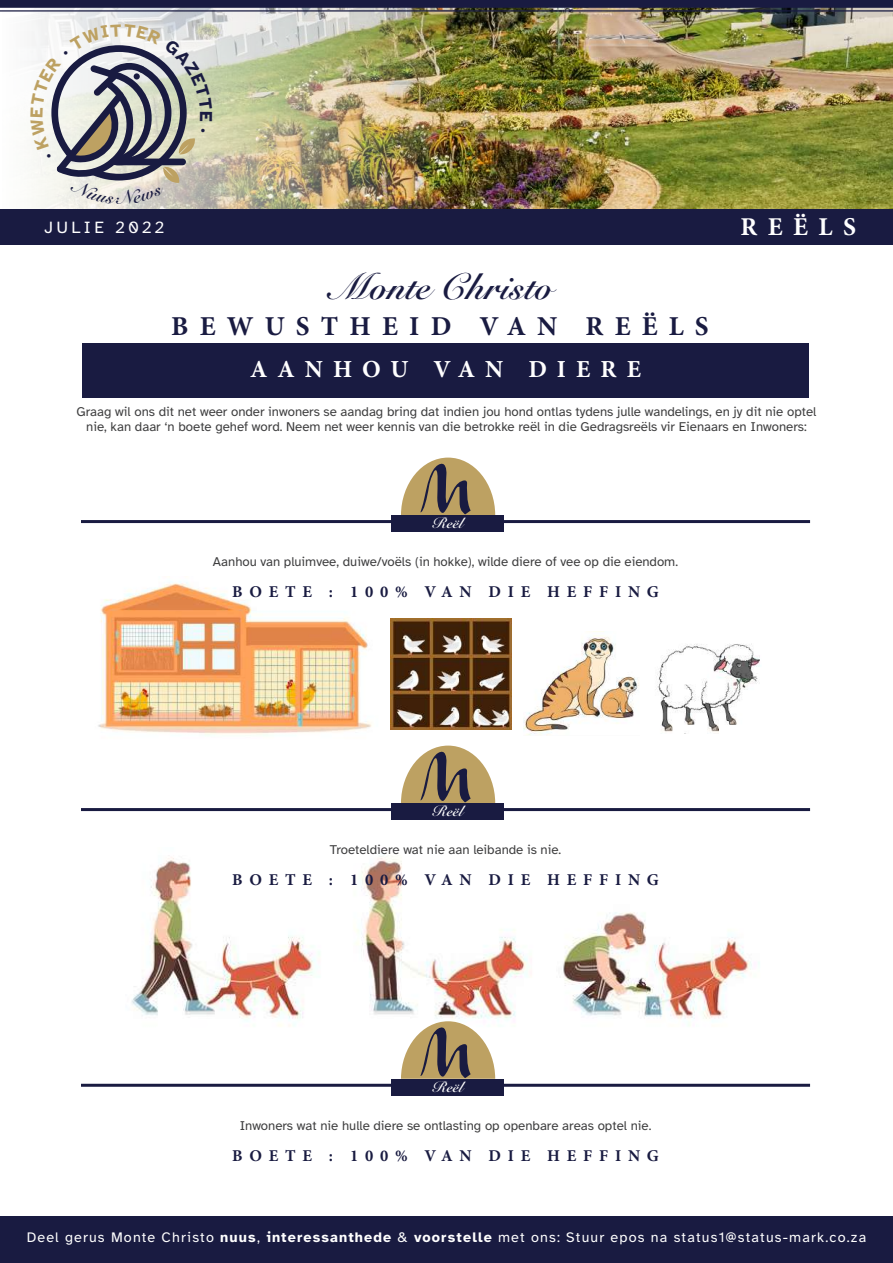
<style>
.page{position:relative;width:893px;height:1263px;background:#fff}
.page>*{position:absolute;margin:0;border:0;box-sizing:border-box;transform-origin:0 0}
.t1{font:700 41.4px "OPTI Sicilia";letter-spacing:.01em;color:#191b41}
.t2{font:700 27.3px "Minion Pro";letter-spacing:.41em;color:#191b41}
.t3{font:700 25.65px "Minion Pro";letter-spacing:.41em;color:#fff}
.t4{font:700 24.45px "Minion Pro";letter-spacing:.41em;color:#fff}
.t5{font:16.95px "Atkinson Hyperlegible";letter-spacing:.2em;color:#fff}
.t6{font:700 16.8px "OPTI Sicilia";letter-spacing:.01em;color:#fff}
.t7{font:700 16.5px "Minion Pro";letter-spacing:.41em;color:#191b41}
.t8{font:14.4px "Atkinson Hyperlegible";letter-spacing:.08em;color:#fff}
.t9{font:13.2px/15.9px "Atkinson Hyperlegible";color:#3e3e3f;text-align:center}
.s1{font-weight:700}
</style>
<div class="page">
<img style="left:98px;top:581px;width:274px;height:154px">
<hr style="left:81px;top:520px;width:729px;height:3px;background:#191b41">
<div style="left:391px;top:515px;width:113px;height:16px;background:#191b41"></div>
<svg style="left:401px;top:458px;width:94px;height:57px"></svg>
<img style="left:390px;top:618px;width:121px;height:111px">
<img style="left:524px;top:631px;width:115px;height:105px">
<img style="left:656px;top:643px;width:104px;height:91px">
<img style="left:131px;top:856px;width:629px;height:171px">
<img style="left:446px;top:8px;width:447px;height:201px">
<img style="left:32px;top:8px;width:414px;height:201px">
<svg style="left:0;top:6px;width:893px;height:2px;background:#272849"></svg>
<hr style="left:0;top:10px;width:893px;height:2px;background:#191b41">
<div style="left:0;top:0;width:893px;height:6px;background:#191b41"></div>
<div style="left:0;top:209px;width:893px;height:36px;background:#191b41"></div>
<div style="left:0;top:1217px;width:893px;height:46px;background:#191b41"></div>
<div style="left:82px;top:343px;width:726px;height:54px;background:#191b41"></div>
<hr style="left:81px;top:808px;width:729px;height:3px;background:#191b41">
<div style="left:391px;top:803px;width:113px;height:16px;background:#191b41"></div>
<svg style="left:401px;top:746px;width:94px;height:57px"></svg>
<hr style="left:81px;top:1084px;width:729px;height:3px;background:#191b41">
<div style="left:391px;top:1079px;width:113px;height:16px;background:#191b41"></div>
<svg style="left:401px;top:1021px;width:94px;height:58px"></svg>
<svg style="left:32px;top:24px;width:180px;height:181px"></svg>
<p class="t5" style="left:44px;top:217px;width:121px">JULIE 2022</p>
<h1 class="t1" style="left:326px;top:264px;width:229px">Monte Christo</h1>
<h2 class="t2" style="left:171px;top:307px;width:539px">BEWUSTHEID VAN REËLS</h2>
<h3 class="t4" style="left:250px;top:352px;width:392px">AANHOU VAN DIERE</h3>
<h3 class="t3" style="left:740px;top:209px;width:117px">REËLS</h3>
<p class="t9" style="left:77px;top:403px;width:741px">Graag wil ons dit net weer onder inwoners se aandag bring dat indien jou hond ontlas tydens julle wandelings, en jy dit nie optel nie, kan daar ‘n boete gehef word. Neem net weer kennis van die betrokke reël in die Gedragsreëls vir Eienaars en Inwoners:</p>
<p class="t6" style="left:432px;top:514px;width:33px">Reël</p>
<p class="t9" style="left:213px;top:554px;width:467px">Aanhou van pluimvee, duiwe/voëls (in hokke), wilde diere of vee op die eiendom.</p>
<p class="t7" style="left:232px;top:580px;width:428px">BOETE : 100% VAN DIE HEFFING</p>
<p class="t6" style="left:432px;top:802px;width:33px">Reël</p>
<p class="t9" style="left:330px;top:842px;width:233px">Troeteldiere wat nie aan leibande is nie.</p>
<p class="t7" style="left:232px;top:868px;width:428px">BOETE : 100% VAN DIE HEFFING</p>
<p class="t6" style="left:432px;top:1078px;width:33px">Reël</p>
<p class="t9" style="left:240px;top:1117px;width:413px">Inwoners wat nie hulle diere se ontlasting op openbare areas optel nie.</p>
<p class="t7" style="left:232px;top:1144px;width:428px">BOETE : 100% VAN DIE HEFFING</p>
<p class="t8" style="left:27px;top:1229px;width:841px">Deel gerus Monte Christo <span class="s1">nuus</span>, <span class="s1">interessanthede</span> &amp; <span class="s1">voorstelle</span> met ons: Stuur epos na status1@status-mark.co.za</p>
</div>
